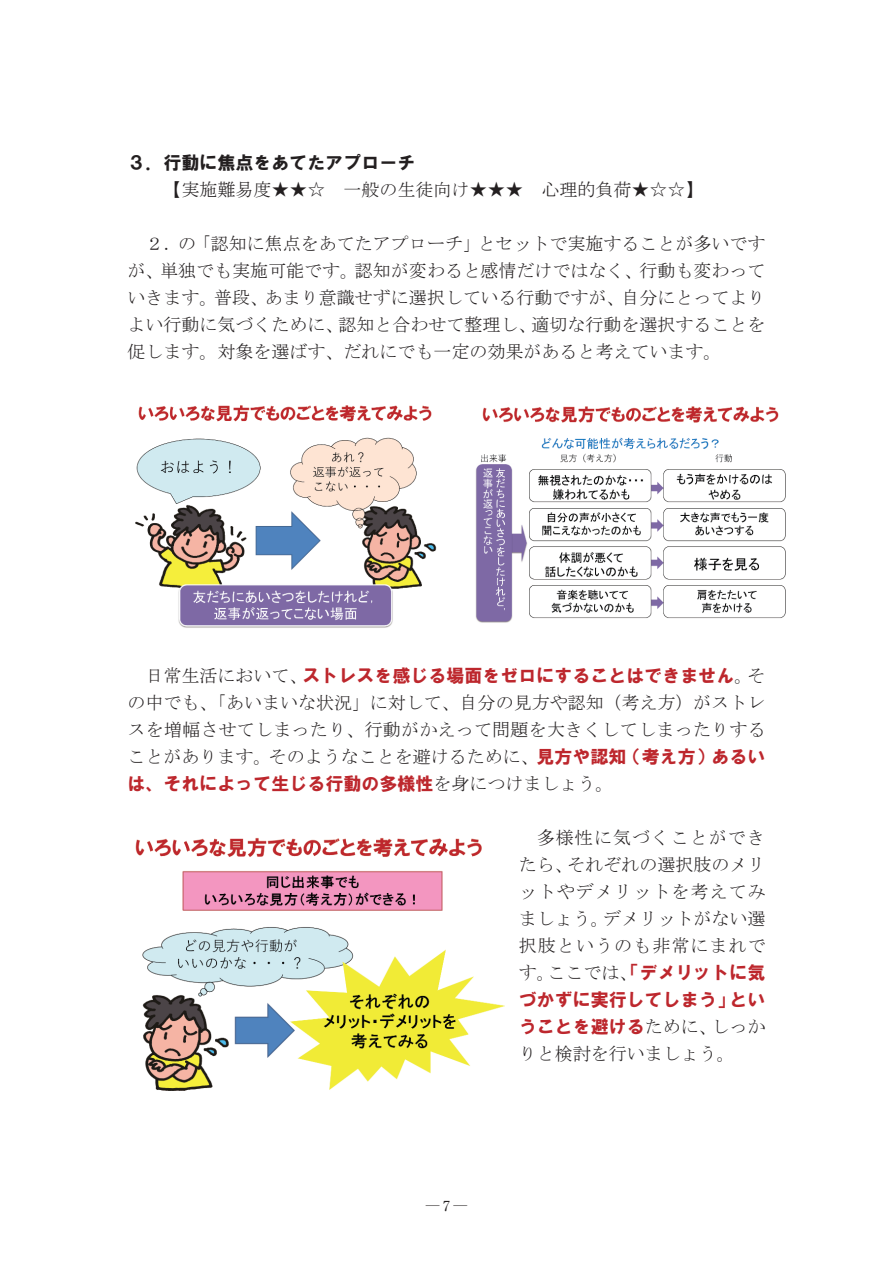
<style>
.page{position:relative;width:893px;height:1263px;background:#fff}
.page>*{position:absolute;margin:0;border:0;box-sizing:border-box;transform-origin:0 0}
.t1{font:18px/27px "MS Mincho";color:#231f20;text-align:justify}
.t2{font:18px/27px "HG Soei Kakugothic UB";color:#bd272d;text-align:justify}
.t3{font:18px "HG Soei Kakugothic UB";color:#231f20}
.t4{font:13.8px "Ryumin Pr 6 N";color:#231f20}
.s1{font-family:"MS Mincho";color:#231f20}
.s2{font-family:"HG Soei Kakugothic UB";color:#bd272d}
</style>
<div class="page">
<img style="left:135px;top:405px;width:302px;height:223px">
<img style="left:475px;top:406px;width:311px;height:217px">
<img style="left:135px;top:837px;width:370px;height:253px">
<p class="t3" style="left:127px;top:154px;width:289px">３．行動に焦点をあてたアプローチ</p>
<p class="t1" style="left:163px;top:176px;width:541px">【実施難易度★★☆ 一般の生徒向け★★★ 心理的負荷★☆☆】</p>
<p class="t1" style="left:127px;top:230px;width:639px;text-indent:18px">２．の「認知に焦点をあてたアプローチ」とセットで実施することが多いですが、単独でも実施可能です。認知が変わると感情だけではなく、行動も変わっていきます。普段、あまり意識せずに選択している行動ですが、自分にとってよりよい行動に気づくために、認知と合わせて整理し、適切な行動を選択することを促します。対象を選ばす、だれにでも一定の効果があると考えています。</p>
<p class="t2" style="left:145px;top:662px;width:621px"><span class="s1">日常生活において、</span>ストレスを感じる場面をゼロにすることはできません<span class="s1">。そ</span></p>
<p class="t1" style="left:127px;top:689px;width:640px">の中でも、「あいまいな状況」に対して、自分の見方や認知（考え方）がストレスを増幅させてしまったり、行動がかえって問題を大きくしてしまったりすることがあります。そのようなことを避けるために、<span class="s2">見方や認知（考え方）あるい</span></p>
<p class="t2" style="left:127px;top:770px;width:487px">は、それによって生じる行動の多様性<span class="s1">を身につけましょう。</span></p>
<p class="t1" style="left:519px;top:824px;width:248px;text-indent:18px">多様性に気づくことができたら、それぞれの選択肢のメリットやデメリットを考えてみましょう。デメリットがない選択肢というのも非常にまれで</p>
<p class="t2" style="left:519px;top:959px;width:248px"><span class="s1">す。ここでは、</span>「デメリットに気づかずに実行してしまう」ということを避ける<span class="s1">ために、しっか</span></p>
<p class="t1" style="left:519px;top:1040px;width:217px">りと検討を行いましょう。</p>
<p class="t4" style="left:426px;top:1195px;width:43px">─7─</p>
</div>
